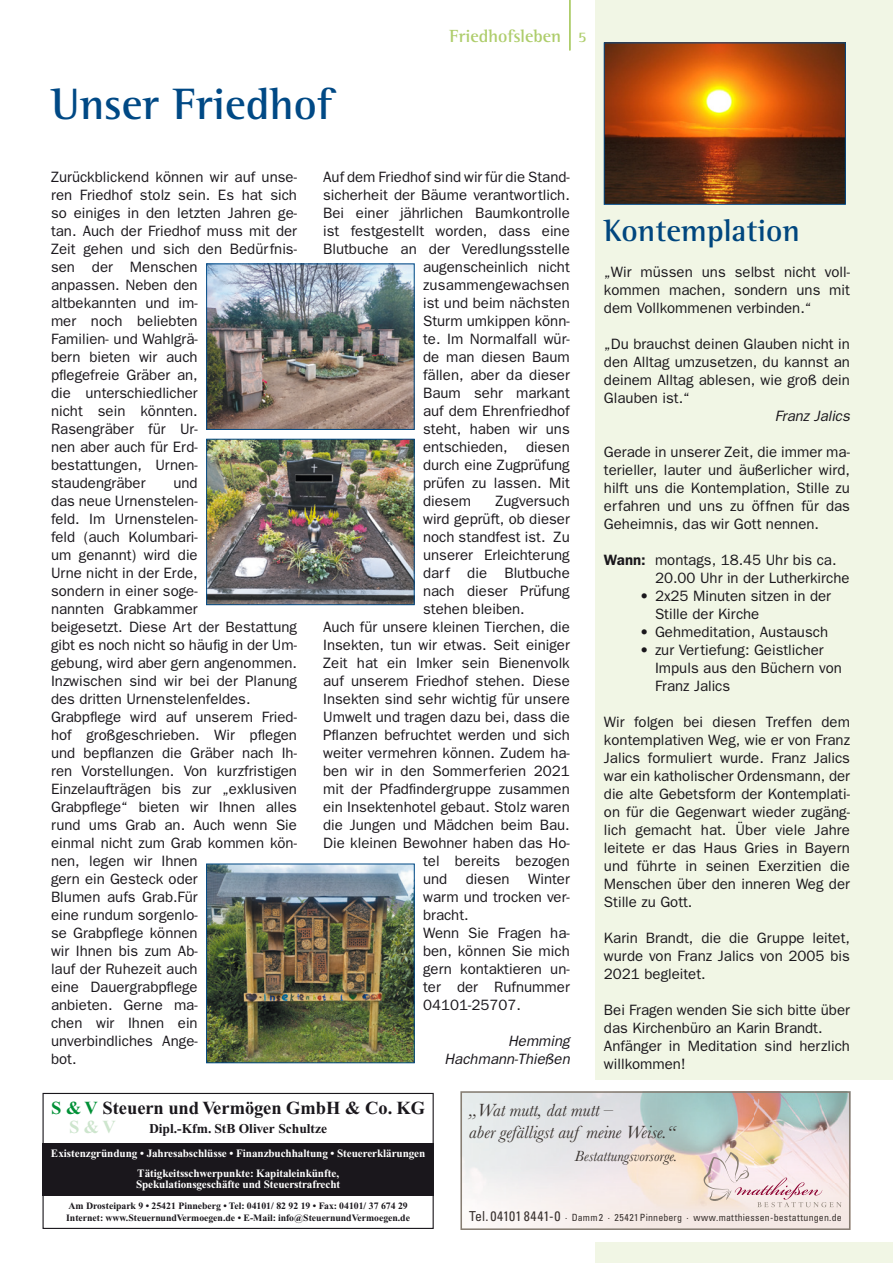
<style>
.page{position:relative;width:893px;height:1263px;background:#fff}
.page>*{position:absolute;margin:0;border:0;box-sizing:border-box;transform-origin:0 0}
.t1{font:700 45px "Rotis Semi Serif";color:#004985}
.t2{font:700 31.5px "Rotis Semi Serif";color:#00467e}
.t3{font:700 18.45px "Times New Roman";color:#1a171c}
.t4{font:700 18.45px "Times New Roman";color:#cde5cd}
.t5{font:italic 18.3px/22px "Baskerville";color:#3a3330}
.t6{font:700 18px "Rotis Semi Serif";color:#aecd6b}
.t7{font:italic 15.3px "Baskerville";color:#3a3330}
.t8{font:15px/18px "Franklin Gothic";color:#1a171c}
.t9{font:italic 15px/18px "Franklin Gothic";color:#1a171c;text-align:right}
.t10{font:700 13.5px "Times New Roman";color:#1a171c}
.t11{font:700 11.25px/19.5px "Times New Roman";letter-spacing:-.005em;color:#fff;text-align:center}
.t12{font:condensed 9.9px "Univers LT";letter-spacing:.02em;color:#3a3330}
.t13{font:700 9.75px/11.2px "Times New Roman";color:#1a171c}
.s1{font-size:15px}
.s2{font-weight:600}
.s3{color:#009036}
.s4{font-size:13.8px}
</style>
<div class="page">
<div style="left:595px;top:0;width:298px;height:1263px;background:#f1f6e5"></div>
<div style="left:0;top:1080px;width:893px;height:162px;background:#fff"></div>
<div style="left:43px;top:1144px;width:391px;height:52px;background:#1a171c"></div>
<div style="left:43px;top:1093px;width:391px;height:136px;border:1px solid #1a171c"></div>
<img style="left:463px;top:1094px;width:384px;height:133px">
<svg style="left:703px;top:1152px;width:139px;height:55px;background:#eedad8"></svg>
<div style="left:460px;top:1091px;width:390px;height:139px;border:2px solid #867d72"></div>
<hr style="left:569px;top:0;width:2px;height:50px;background:#aecd6b">
<img style="left:208px;top:866px;width:205px;height:195px">
<div style="left:206px;top:864px;width:209px;height:199px;border:1px solid #004985"></div>
<img style="left:208px;top:441px;width:205px;height:162px">
<div style="left:206px;top:439px;width:209px;height:166px;border:1px solid #004985"></div>
<img style="left:208px;top:265px;width:205px;height:163px">
<div style="left:206px;top:263px;width:209px;height:167px;border:1px solid #004985"></div>
<img style="left:606px;top:45px;width:238px;height:158px">
<div style="left:604px;top:43px;width:242px;height:162px;border:1px solid #004985"></div>
<h1 class="t1" style="left:51px;top:77px;width:283px">Unser Friedhof</h1>
<p class="t6" style="left:450px;top:25px;width:138px">Friedhofsleben <span class="s1">5</span></p>
<p class="t8" style="left:51px;top:168px;width:248px">Zurückblickend können wir auf unse&shy;ren Friedhof stolz sein. Es hat sich so einiges in den letzten Jahren ge&shy;tan. Auch der Friedhof muss mit der<br>Zeit gehen und sich den Bedürfnis&shy;sen der Menschen<br>anpassen. Neben den<br>altbekannten und im-<br>mer noch beliebten<br>Familien- und Wahlgrä-<br>bern bieten wir auch<br>pflegefreie Gräber an,<br>die unterschiedlicher<br>nicht sein könnten.<br>Rasengräber für Ur-<br>nen aber auch für Erd-<br>bestattungen, Urnen-<br>staudengräber</p>
<p class="t8" style="left:51px;top:474px;width:248px;text-indent:122px">und<br>das neue Urnenstelen-<br>feld. Im Urnenstelen-<br>feld (auch Kolumbari-<br>um genannt) wird die<br>Urne nicht in der Erde,<br>sondern in einer soge-<br>nannten Grabkammer<br>beigesetzt. Diese Art der Bestattung gibt es noch nicht so häufig in der Um&shy;gebung, wird aber gern angenommen.<br>Inzwischen sind wir bei der Planung des dritten Urnenstelenfeldes.<br>Grabpflege wird auf unserem Fried&shy;hof großgeschrieben. Wir pflegen und bepflanzen die Gräber nach Ih&shy;ren Vorstellungen. Von kurzfristigen<br>Einzelaufträgen bis zur „exklusiven<br>Grabpflege“ bieten wir Ihnen alles rund ums Grab an. Auch wenn Sie einmal nicht zum Grab kommen kön&shy;nen, legen wir Ihnen<br>gern ein Gesteck oder<br>Blumen aufs Grab.Für<br>eine rundum sorgenlo-<br>se Grabpflege können<br>wir Ihnen bis zum Ab-<br>lauf der Ruhezeit auch<br>eine Dauergrabpflege<br>anbieten. Gerne ma-<br>chen wir Ihnen ein unverbindliches Ange-<br>bot.</p>
<p class="t8" style="left:323px;top:168px;width:248px">Auf dem Friedhof sind wir für die Stand-</p>
<p class="t8" style="left:323px;top:186px;width:248px">sicherheit der Bäume verantwortlich.</p>
<p class="t8" style="left:323px;top:204px;width:248px">Bei einer jährlichen Baumkontrolle</p>
<p class="t8" style="left:323px;top:222px;width:248px">ist festgestellt worden, dass eine</p>
<p class="t8" style="left:323px;top:240px;width:248px">Blutbuche an der Veredlungsstelle</p>
<p class="t8" style="left:423px;top:258px;width:148px">augenscheinlich nicht</p>
<p class="t8" style="left:423px;top:276px;width:148px">zusammengewachsen</p>
<p class="t8" style="left:423px;top:294px;width:148px">ist und beim nächsten</p>
<p class="t8" style="left:423px;top:312px;width:148px">Sturm umkippen könn-</p>
<p class="t8" style="left:423px;top:330px;width:148px">te. Im Normalfall wür-</p>
<p class="t8" style="left:423px;top:348px;width:148px">de man diesen Baum</p>
<p class="t8" style="left:423px;top:366px;width:148px">fällen, aber da dieser</p>
<p class="t8" style="left:423px;top:384px;width:148px">Baum sehr markant</p>
<p class="t8" style="left:423px;top:402px;width:148px">auf dem Ehrenfriedhof</p>
<p class="t8" style="left:423px;top:420px;width:148px">steht, haben wir uns</p>
<p class="t8" style="left:423px;top:438px;width:148px">entschieden, diesen</p>
<p class="t8" style="left:423px;top:456px;width:148px">durch eine Zugprüfung</p>
<p class="t8" style="left:423px;top:474px;width:148px">prüfen zu lassen. Mit</p>
<p class="t8" style="left:423px;top:492px;width:49px">diesem</p>
<p class="t8" style="left:495px;top:492px;width:76px">Zugversuch</p>
<p class="t8" style="left:423px;top:510px;width:148px">wird geprüft, ob dieser</p>
<p class="t8" style="left:423px;top:528px;width:148px">noch standfest ist. Zu</p>
<p class="t8" style="left:423px;top:546px;width:148px">unserer Erleichterung</p>
<p class="t8" style="left:423px;top:564px;width:148px">darf die Blutbuche</p>
<p class="t8" style="left:423px;top:582px;width:148px">nach dieser Prüfung</p>
<p class="t8" style="left:423px;top:600px;width:103px">stehen bleiben.</p>
<p class="t8" style="left:323px;top:618px;width:248px">Auch für unsere kleinen Tierchen, die</p>
<p class="t8" style="left:323px;top:636px;width:248px">Insekten, tun wir etwas. Seit einiger</p>
<p class="t8" style="left:323px;top:654px;width:248px">Zeit hat ein Imker sein Bienenvolk</p>
<p class="t8" style="left:323px;top:672px;width:248px">auf unserem Friedhof stehen. Diese</p>
<p class="t8" style="left:323px;top:690px;width:248px">Insekten sind sehr wichtig für unsere</p>
<p class="t8" style="left:323px;top:708px;width:248px">Umwelt und tragen dazu bei, dass die</p>
<p class="t8" style="left:323px;top:726px;width:248px">Pflanzen befruchtet werden und sich</p>
<p class="t8" style="left:323px;top:744px;width:248px">weiter vermehren können. Zudem ha-</p>
<p class="t8" style="left:323px;top:762px;width:248px">ben wir in den Sommerferien 2021</p>
<p class="t8" style="left:323px;top:780px;width:248px">mit der Pfadfindergruppe zusammen</p>
<p class="t8" style="left:323px;top:798px;width:248px">ein Insektenhotel gebaut. Stolz waren</p>
<p class="t8" style="left:323px;top:816px;width:248px">die Jungen und Mädchen beim Bau.</p>
<p class="t8" style="left:323px;top:834px;width:248px">Die kleinen Bewohner haben das Ho-</p>
<p class="t8" style="left:423px;top:852px;width:148px">tel bereits bezogen</p>
<p class="t8" style="left:423px;top:870px;width:148px">und diesen Winter</p>
<p class="t8" style="left:423px;top:888px;width:148px">warm und trocken ver-</p>
<p class="t8" style="left:423px;top:906px;width:47px">bracht.</p>
<p class="t8" style="left:423px;top:924px;width:148px">Wenn Sie Fragen ha-</p>
<p class="t8" style="left:423px;top:942px;width:148px">ben, können Sie mich</p>
<p class="t8" style="left:423px;top:960px;width:148px">gern kontaktieren un-</p>
<p class="t8" style="left:423px;top:978px;width:148px">ter der Rufnummer</p>
<p class="t8" style="left:423px;top:996px;width:99px">04101-25707.</p>
<p class="t9" style="left:444px;top:1032px;width:127px">Hemming<br>Hachmann-Thießen</p>
<h2 class="t2" style="left:604px;top:211px;width:198px">Kontemplation</h2>
<p class="t8" style="left:604px;top:262px;width:248px;text-align:justify">„Wir müssen uns selbst nicht voll&shy;kommen machen, sondern uns mit dem Vollkommenen verbinden.“</p>
<p class="t8" style="left:604px;top:334px;width:248px;text-align:justify">„Du brauchst deinen Glauben nicht in den Alltag umzusetzen, du kannst an deinem Alltag ablesen, wie groß dein Glauben ist.“</p>
<p class="t9" style="left:775px;top:406px;width:77px">Franz Jalics</p>
<p class="t8" style="left:604px;top:442px;width:248px;text-align:justify">Gerade in unserer Zeit, die immer ma&shy;terieller, lauter und äußerlicher wird, hilft uns die Kontemplation, Stille zu erfahren und uns zu öffnen für das Geheimnis, das wir Gott nennen.</p>
<p class="t8" style="left:655px;top:550px;width:196px;text-indent:-51px"><span class="s2">Wann:</span> montags, 18.45 Uhr bis ca.<br>20.00 Uhr in der Lutherkirche</p>
<p class="t8" style="left:655px;top:586px;width:178px;text-indent:-15px">• 2x25 Minuten sitzen in der<br>Stille der Kirche</p>
<p class="t8" style="left:640px;top:622px;width:190px">• Gehmeditation, Austausch</p>
<p class="t8" style="left:655px;top:640px;width:188px;text-indent:-15px">• zur Vertiefung: Geistlicher<br>Impuls aus den Büchern von<br>Franz Jalics</p>
<p class="t8" style="left:604px;top:712px;width:248px;text-align:justify">Wir folgen bei diesen Treffen dem kontemplativen Weg, wie er von Franz Jalics formuliert wurde. Franz Jalics war ein katholischer Ordensmann, der die alte Gebetsform der Kontemplati&shy;on für die Gegenwart wieder zugäng&shy;lich gemacht hat. Über viele Jahre leitete er das Haus Gries in Bayern und führte in seinen Exerzitien die Menschen über den inneren Weg der Stille zu Gott.</p>
<p class="t8" style="left:604px;top:928px;width:248px;text-align:justify">Karin Brandt, die die Gruppe leitet, wurde von Franz Jalics von 2005 bis 2021 begleitet.</p>
<p class="t8" style="left:604px;top:1000px;width:247px">Bei Fragen wenden Sie sich bitte über das Kirchenbüro an Karin Brandt.<br>Anfänger in Meditation sind herzlich willkommen!</p>
<p class="t3" style="left:51px;top:1097px;width:375px"><span class="s3">S &amp; V</span> Steuern und Vermögen GmbH &amp; Co. KG</p>
<p class="t10" style="left:149px;top:1121px;width:179px">Dipl.-Kfm. StB Oliver Schultze</p>
<p class="t11" style="left:51px;top:1143px;width:376px">Existenzgründung • Jahresabschlüsse • Finanzbuchhaltung • Steuererklärungen<br>Tätigkeitsschwerpunkte: Kapitaleinkünfte,</p>
<p class="t11" style="left:136px;top:1174px;width:206px">Spekulationsgeschäfte und Steuerstrafrecht</p>
<p class="t13" style="left:66px;top:1200px;width:345px">Am Drosteipark 9 • 25421 Pinneberg • Tel: 04101/ 82 92 19 • Fax: 04101/ 37 674 29<br>Internet: www.SteuernundVermoegen.de • E-Mail: info@SteuernundVermoegen.de</p>
<p class="t4" style="left:69px;top:1116px;width:48px">S &amp; V</p>
<p class="t5" style="left:469px;top:1099px;width:208px">„Wat mutt, dat mutt –<br>aber gefälligst auf meine Weise.“</p>
<p class="t7" style="left:575px;top:1146px;width:104px">Bestattungsvorsorge.</p>
<p class="t12" style="left:469px;top:1211px;width:374px"><span class="s4">Tel. 04101 8441-0</span> · Damm 2 · 25421 Pinneberg · www.matthiessen-bestattungen.de</p>
</div>
